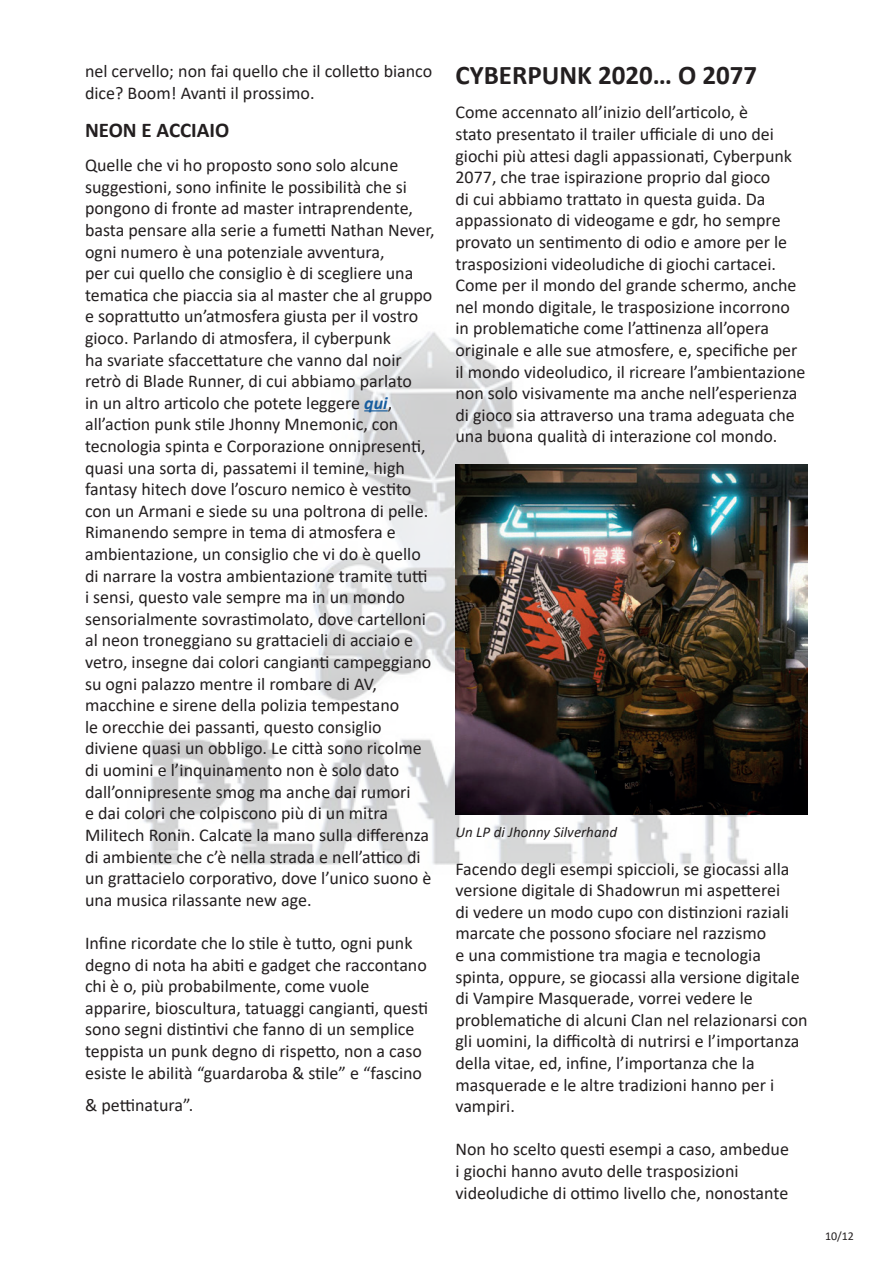
<style>
.page{position:relative;width:893px;height:1263px;background:#fff}
.page>*{position:absolute;margin:0;border:0;box-sizing:border-box;transform-origin:0 0}
.t1{font:700 27px "Calibri";color:#231f20}
.t2{font:700 21px "Calibri";color:#231f20}
.t3{font:18px/21.6px "Calibri";color:#231f20}
.t4{font:italic 15px "Calibri";color:#231f20}
.t5{font:12px "Calibri";color:#231f20}
.s1{font-weight:700;font-style:italic;color:#175d9e}
</style>
<div class="page">
<img style="left:143px;top:332px;width:622px;height:533px">
<img style="left:455px;top:465px;width:353px;height:350px">
<svg style="left:364px;top:410px;width:24px;height:1px"></svg>
<p class="t3" style="left:85px;top:60px;width:349px">nel cervello; non fai quello che il colletto bianco dice? Boom! Avanti il prossimo.</p>
<p class="t2" style="left:85px;top:115px;width:146px">NEON E ACCIAIO</p>
<p class="t3" style="left:85px;top:154px;width:351px">Quelle che vi ho proposto sono solo alcune suggestioni, sono infinite le possibilità che si pongono di fronte ad master intraprendente, basta pensare alla serie a fumetti Nathan Never, ogni numero è una potenziale avventura,<br>per cui quello che consiglio è di scegliere una tematica che piaccia sia al master che al gruppo e soprattutto un’atmosfera giusta per il vostro gioco. Parlando di atmosfera, il cyberpunk<br>ha svariate sfaccettature che vanno dal noir retrò di Blade Runner, di cui abbiamo parlato<br>in un altro articolo che potete leggere <span class="s1">qui</span>, all’action punk stile Jhonny Mnemonic, con tecnologia spinta e Corporazione onnipresenti, quasi una sorta di, passatemi il temine, high fantasy hitech dove l’oscuro nemico è vestito con un Armani e siede su una poltrona di pelle.<br>Rimanendo sempre in tema di atmosfera e ambientazione, un consiglio che vi do è quello di narrare la vostra ambientazione tramite tutti i sensi, questo vale sempre ma in un mondo sensorialmente sovrastimolato, dove cartelloni al neon troneggiano su grattacieli di acciaio e vetro, insegne dai colori cangianti campeggiano su ogni palazzo mentre il rombare di AV, macchine e sirene della polizia tempestano<br>le orecchie dei passanti, questo consiglio diviene quasi un obbligo. Le città sono ricolme di uomini e l’inquinamento non è solo dato dall’onnipresente smog ma anche dai rumori<br>e dai colori che colpiscono più di un mitra Militech Ronin. Calcate la mano sulla differenza di ambiente che c’è nella strada e nell’attico di un grattacielo corporativo, dove l’unico suono è una musica rilassante new age.</p>
<p class="t3" style="left:85px;top:932px;width:345px">Infine ricordate che lo stile è tutto, ogni punk degno di nota ha abiti e gadget che raccontano chi è o, più probabilmente, come vuole apparire, bioscultura, tatuaggi cangianti, questi sono segni distintivi che fanno di un semplice teppista un punk degno di rispetto, non a caso esiste le abilità “guardaroba &amp; stile” e “fascino</p>
<p class="t3" style="left:85px;top:1094px;width:110px">&amp; pettinatura”.</p>
<h1 class="t1" style="left:455px;top:56px;width:303px">CYBERPUNK 2020… O 2077</h1>
<p class="t3" style="left:455px;top:101px;width:351px">Come accennato all’inizio dell’articolo, è<br>stato presentato il trailer ufficiale di uno dei giochi più attesi dagli appassionati, Cyberpunk 2077, che trae ispirazione proprio dal gioco<br>di cui abbiamo trattato in questa guida. Da appassionato di videogame e gdr, ho sempre provato un sentimento di odio e amore per le trasposizioni videoludiche di giochi cartacei.<br>Come per il mondo del grande schermo, anche nel mondo digitale, le trasposizione incorrono in problematiche come l’attinenza all’opera originale e alle sue atmosfere, e, specifiche per il mondo videoludico, il ricreare l’ambientazione non solo visivamente ma anche nell’esperienza di gioco sia attraverso una trama adeguata che una buona qualità di interazione col mondo.</p>
<p class="t4" style="left:455px;top:821px;width:163px">Un LP di Jhonny Silverhand</p>
<p class="t3" style="left:455px;top:857px;width:354px">Facendo degli esempi spiccioli, se giocassi alla versione digitale di Shadowrun mi aspetterei<br>di vedere un modo cupo con distinzioni raziali marcate che possono sfociare nel razzismo<br>e una commistione tra magia e tecnologia spinta, oppure, se giocassi alla versione digitale di Vampire Masquerade, vorrei vedere le problematiche di alcuni Clan nel relazionarsi con gli uomini, la difficoltà di nutrirsi e l’importanza della vitae, ed, infine, l’importanza che la masquerade e le altre tradizioni hanno per i vampiri.</p>
<p class="t3" style="left:455px;top:1138px;width:335px">Non ho scelto questi esempi a caso, ambedue i giochi hanno avuto delle trasposizioni videoludiche di ottimo livello che, nonostante</p>
<p class="t5" style="left:825px;top:1227px;width:30px">10/12</p>
</div>
